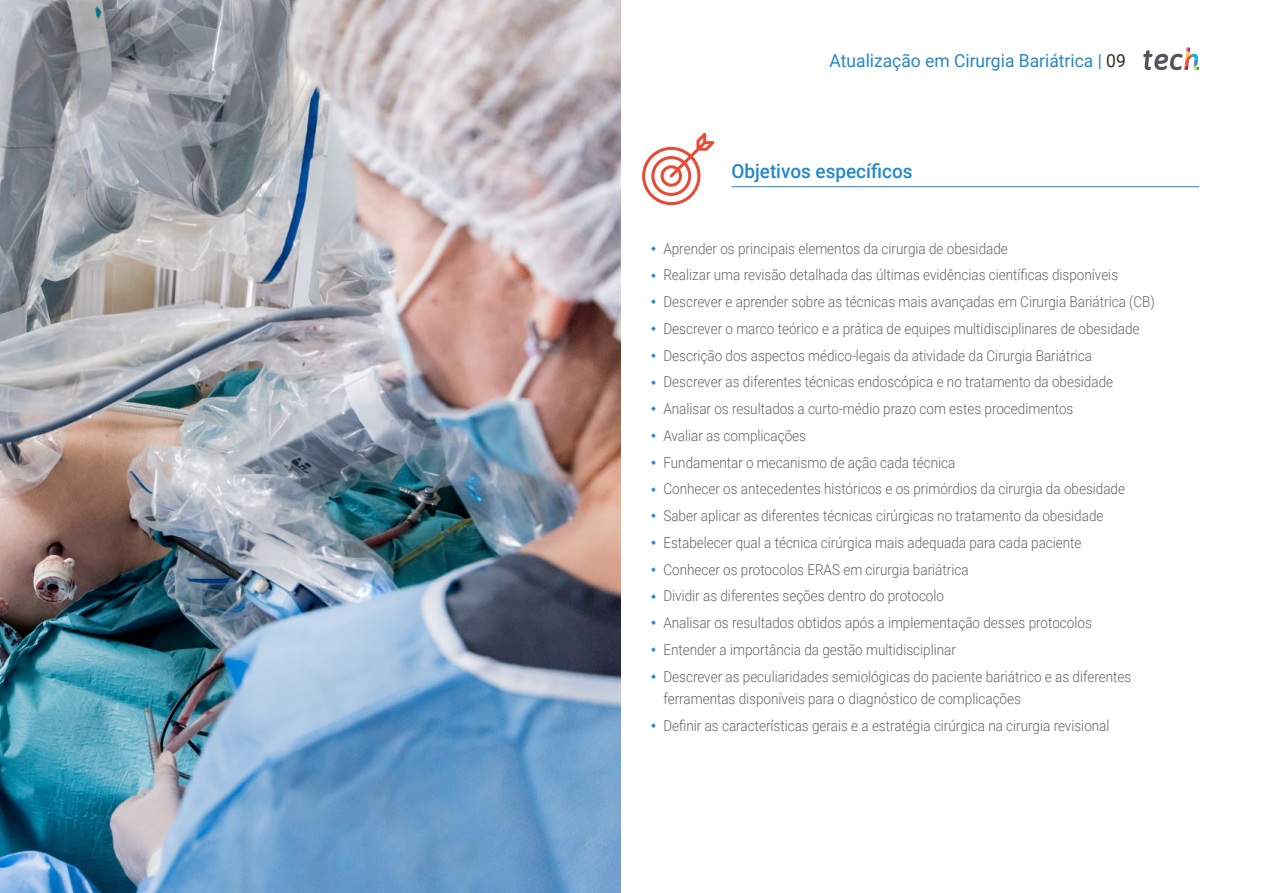
<style>
.page{position:relative;width:1263px;height:893px;background:#fff}
.page>*{position:absolute;margin:0;border:0;box-sizing:border-box;transform-origin:0 0}
.t1{font:500 19.5px "Roboto";color:#2488c9}
.t2{font:18px "Roboto";color:#2488c9}
.t3{font:300 15px/26.7px "Roboto";color:#61646a;scale:.9 1}
.s1{color:#312e20}
</style>
<div class="page">
<img style="left:0;top:0;width:621px;height:893px">
<hr style="left:731px;top:186px;width:468px;height:1px;background:#2488c9">
<svg style="left:642px;top:133px;width:72px;height:72px"></svg>
<svg style="left:1143px;top:47px;width:56px;height:24px"></svg>
<p class="t2" style="left:829px;top:48px;width:298px">Atualização em Cirurgia Bariátrica | <span class="s1">09</span></p>
<h1 class="t1" style="left:731px;top:158px;width:183px">Objetivos específicos</h1>
<p class="t3" style="left:663px;top:234px;width:548px">Aprender os principais elementos da cirurgia de obesidade<br>Realizar uma revisão detalhada das últimas evidências científicas disponíveis Descrever e aprender sobre as técnicas mais avançadas em Cirurgia Bariátrica (CB)<br>Descrever o marco teórico e a prática de equipes multidisciplinares de obesidade Descrição dos aspectos médico-legais da atividade da Cirurgia Bariátrica<br>Descrever as diferentes técnicas endoscópica e no tratamento da obesidade Analisar os resultados a curto-médio prazo com estes procedimentos<br>Avaliar as complicações<br>Fundamentar o mecanismo de ação cada técnica<br>Conhecer os antecedentes históricos e os primórdios da cirurgia da obesidade Saber aplicar as diferentes técnicas cirúrgicas no tratamento da obesidade Estabelecer qual a técnica cirúrgica mais adequada para cada paciente<br>Conhecer os protocolos ERAS em cirurgia bariátrica<br>Dividir as diferentes seções dentro do protocolo<br>Analisar os resultados obtidos após a implementação desses protocolos<br>Entender a importância da gestão multidisciplinar<br>Descrever as peculiaridades semiológicas do paciente bariátrico e as diferentes</p>
<p class="t3" style="left:663px;top:685px;width:497px">ferramentas disponíveis para o diagnóstico de complicações<br>Definir as características gerais e a estratégia cirúrgica na cirurgia revisional</p>
</div>
